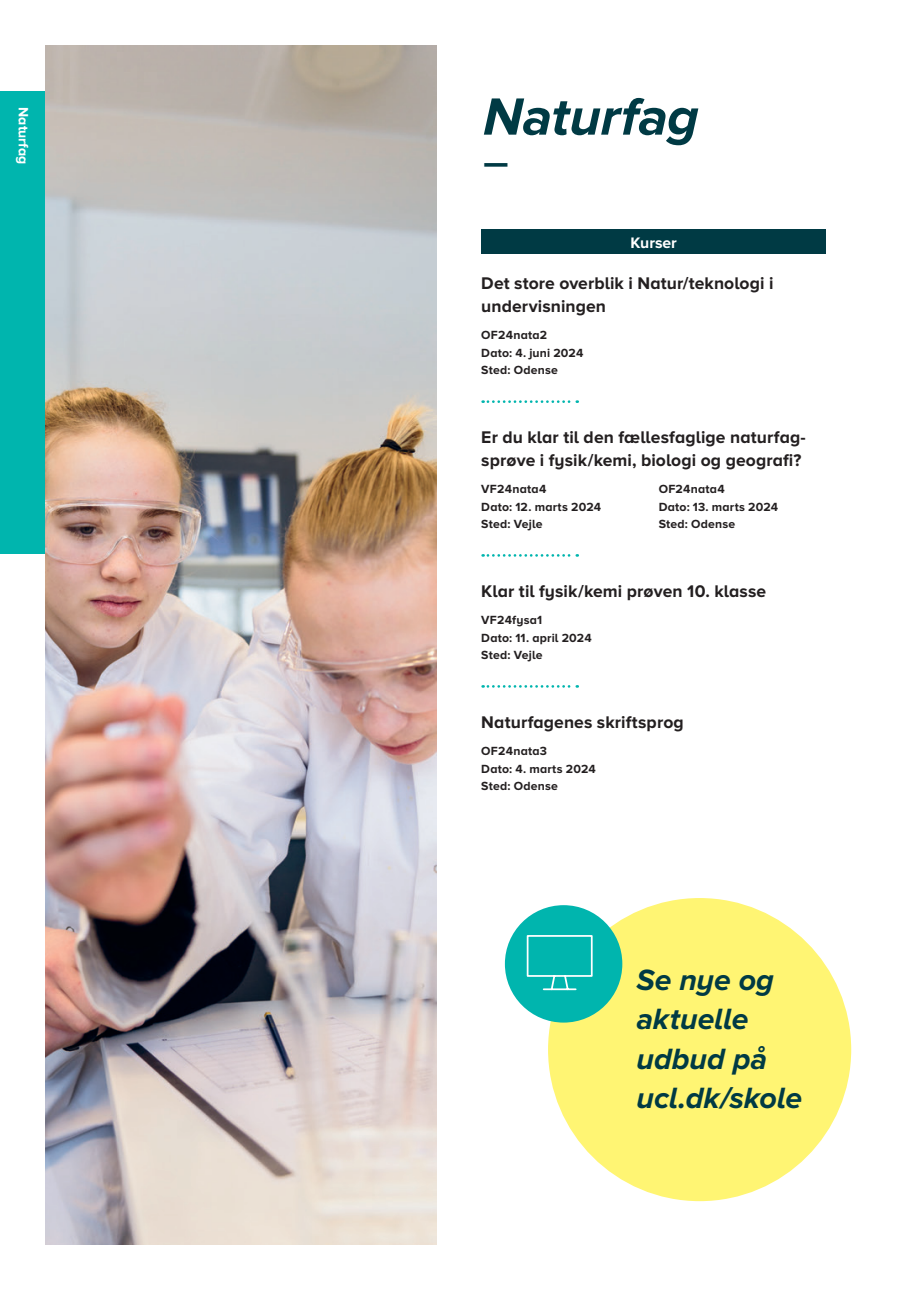
<style>
.page{position:relative;width:918px;height:1290px;background:#fff}
.page>*{position:absolute;margin:0;border:0;box-sizing:border-box;transform-origin:0 0}
.Temarubrik_-index{font:italic 700 54.25px "Proxima Nova A";letter-spacing:-.01em;color:#003a44}
.Rubrik_streg{font:54.25px "Proxima Nova A";color:#003a44;scale:.8 1}
.t1{font:italic 700 30.45px/39px "Proxima Nova A";letter-spacing:-.005em;color:#003a44}
.Mellemrubrik_kurser{font:700 17.5px/22.8px "Proxima Nova A";letter-spacing:.005em;color:#231f20}
.t2{font:700 15.75px "Proxima Nova A";color:#fff}
.t3{font:700 14px "Proxima Nova A";color:#fff}
.tid_1_sp{font:700 12.25px/17.5px "Proxima Nova A";letter-spacing:.02em;color:#231f20}
.tid_2sp{font:700 12.25px/17.5px "Proxima Nova A";letter-spacing:.02em;color:#231f20}
</style>
<div class="page">
<div style="left:0;top:92px;width:47px;height:462px;background:#00b5ae"></div>
<div style="left:481px;top:229px;width:345px;height:25px;background:#003a44"></div>
<svg style="left:482px;top:400px;width:96px;height:3px"></svg>
<svg style="left:482px;top:554px;width:96px;height:3px"></svg>
<svg style="left:482px;top:685px;width:96px;height:3px"></svg>
<img style="left:45px;top:46px;width:391px;height:1198px">
<div style="left:548px;top:898px;width:303px;height:303px;background:#fff573;border-radius:50%"></div>
<div style="left:505px;top:905px;width:117px;height:117px;background:#00b5ae;border-radius:50%"></div>
<svg style="left:526px;top:935px;width:67px;height:56px"></svg>
<p class="t3" style="left:31px;top:107px;width:59px;rotate:90deg">Naturfag</p>
<p class="Temarubrik_-index" style="left:483px;top:86px;width:217px">Naturfag</p>
<p class="Rubrik_streg" style="left:483px;top:130px;width:34px">–</p>
<p class="t2" style="left:630px;top:234px;width:48px">Kurser</p>
<p class="Mellemrubrik_kurser" style="left:481px;top:272px;width:294px">Det store overblik i Natur/teknologi i undervisningen</p>
<p class="tid_1_sp" style="left:481px;top:326px;width:104px">OF24nata2<br>Dato: 4. juni 2024<br>Sted: Odense</p>
<p class="Mellemrubrik_kurser" style="left:481px;top:425px;width:326px">Er du klar til den fællesfaglige naturfag&shy;sprøve i fysik/kemi, biologi og geografi?</p>
<p class="tid_2sp" style="left:481px;top:480px;width:121px">VF24nata4<br>Dato: 12. marts 2024<br>Sted: Vejle</p>
<p class="tid_2sp" style="left:659px;top:480px;width:121px">OF24nata4<br>Dato: 13. marts 2024<br>Sted: Odense</p>
<p class="Mellemrubrik_kurser" style="left:481px;top:579px;width:286px">Klar til fysik/kemi prøven 10. klasse</p>
<p class="tid_1_sp" style="left:481px;top:611px;width:112px">VF24fysa1<br>Dato: 11. april 2024<br>Sted: Vejle</p>
<p class="Mellemrubrik_kurser" style="left:481px;top:710px;width:204px">Naturfagenes skriftsprog</p>
<p class="tid_1_sp" style="left:481px;top:742px;width:116px">OF24nata3<br>Dato: 4. marts 2024<br>Sted: Odense</p>
<p class="t1" style="left:636px;top:960px;width:167px">Se nye og aktuelle udbud på ucl.dk/skole</p>
</div>
